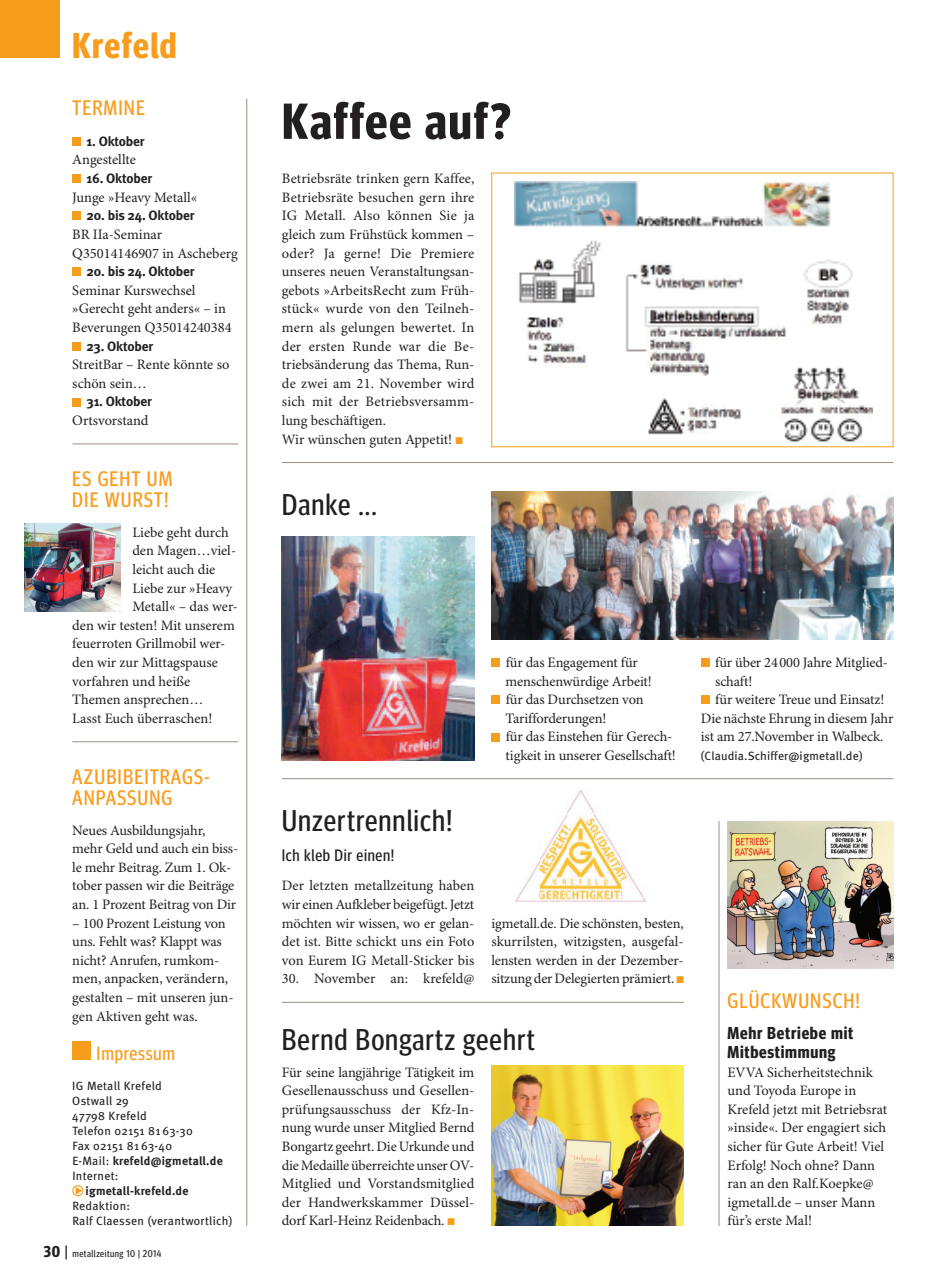
<style>
.page{position:relative;width:936px;height:1285px;background:#fff}
.page>*{position:absolute;margin:0;border:0;box-sizing:border-box;transform-origin:0 0}
.t1{font:700 50.55px "Meta Headline Cond OT";letter-spacing:.035em;color:#231f20}
.t2{font:700 36px "Meta Headline Cond OT";letter-spacing:.035em;color:#f89c1c}
.t3{font:30px "Meta Headline Cond OT";letter-spacing:.035em;color:#231f20}
.t4{font:21px/21px "Meta Headline Cond OT";letter-spacing:.05em;color:#f89c1c}
.t5{font:19.05px "Meta Headline Cond OT";letter-spacing:.04em;color:#f89c1c}
.t6{font:700 17.25px/18.6px "Meta Headline Cond OT";letter-spacing:.04em;color:#231f20}
.t7{font:16.5px "Meta Headline Cond OT";letter-spacing:.04em;color:#231f20}
.t8{font:14.4px/18.6px "Minion Pro";letter-spacing:-.005em;color:#231f20}
.t9{font:700 13.5px "Meta";letter-spacing:-.015em;color:#231f20}
.t10{font:12px/15px "Meta";letter-spacing:.02em;color:#231f20}
.t11{font:700 12px "Meta";letter-spacing:.02em;color:#231f20}
.t12{font:9.75px "Meta Headline Cond OT";letter-spacing:.05em;color:#231f20}
.s1{font-weight:700}
.s2{font-weight:700;font-size:15.75px}
.s3{font-size:15.75px}
.s4{color:#f89c1c}
</style>
<div class="page">
<hr style="left:246px;top:99px;width:1px;height:1126px;background:#9c8f83">
<hr style="left:72px;top:443px;width:166px;height:1px;background:#9c8f83">
<hr style="left:72px;top:741px;width:166px;height:1px;background:#9c8f83">
<div style="left:72px;top:137px;width:9px;height:9px;background:#f89c1c"></div>
<div style="left:72px;top:174px;width:9px;height:9px;background:#f89c1c"></div>
<div style="left:72px;top:211px;width:9px;height:9px;background:#f89c1c"></div>
<div style="left:72px;top:267px;width:9px;height:9px;background:#f89c1c"></div>
<div style="left:72px;top:341px;width:9px;height:9px;background:#f89c1c"></div>
<div style="left:72px;top:397px;width:9px;height:9px;background:#f89c1c"></div>
<hr style="left:282px;top:462px;width:611px;height:1px;background:#9c8f83">
<svg style="left:72px;top:1185px;width:11px;height:10px"></svg>
<hr style="left:718px;top:820px;width:1px;height:405px;background:#9c8f83">
<hr style="left:282px;top:778px;width:611px;height:1px;background:#9c8f83">
<div style="left:491px;top:658px;width:9px;height:9px;background:#f89c1c"></div>
<div style="left:491px;top:695px;width:9px;height:9px;background:#f89c1c"></div>
<div style="left:491px;top:732px;width:9px;height:9px;background:#f89c1c"></div>
<div style="left:701px;top:658px;width:8px;height:9px;background:#f89c1c"></div>
<div style="left:701px;top:695px;width:8px;height:9px;background:#f89c1c"></div>
<hr style="left:282px;top:1001px;width:402px;height:1px;background:#9c8f83">
<img style="left:25px;top:523px;width:95px;height:88px">
<img style="left:727px;top:821px;width:166px;height:147px">
<img style="left:491px;top:1065px;width:193px;height:160px">
<div style="left:0;top:0;width:60px;height:58px;background:#f89c1c"></div>
<div style="left:72px;top:1041px;width:19px;height:19px;background:#f89c1c"></div>
<img style="left:514px;top:181px;width:358px;height:261px">
<img style="left:491px;top:491px;width:402px;height:148px">
<img style="left:515px;top:790px;width:132px;height:113px">
<img style="left:282px;top:536px;width:192px;height:224px">
<h2 class="t2" style="left:72px;top:33px;width:106px">Krefeld</h2>
<h3 class="t4" style="left:72px;top:99px;width:74px">TERMINE</h3>
<p class="t9" style="left:87px;top:136px;width:59px">1. Oktober</p>
<p class="t8" style="left:72px;top:152px;width:65px">Angestellte</p>
<p class="t9" style="left:87px;top:174px;width:67px">16. Oktober</p>
<p class="t8" style="left:72px;top:189px;width:126px">Junge »Heavy Metall«</p>
<p class="t9" style="left:87px;top:211px;width:109px">20. bis 24. Oktober</p>
<p class="t8" style="left:72px;top:226px;width:167px">BR IIa-Seminar<br>Q35014146907 in Ascheberg</p>
<p class="t9" style="left:87px;top:267px;width:109px">20. bis 24. Oktober</p>
<p class="t8" style="left:72px;top:282px;width:161px">Seminar Kurswechsel »Gerecht geht anders« – in<br>Beverungen Q35014240384</p>
<p class="t9" style="left:87px;top:341px;width:68px">23. Oktober</p>
<p class="t8" style="left:72px;top:356px;width:159px">StreitBar – Rente könnte so schön sein…</p>
<p class="t9" style="left:87px;top:397px;width:67px">31. Oktober</p>
<p class="t8" style="left:72px;top:412px;width:78px">Ortsvorstand</p>
<h3 class="t4" style="left:72px;top:470px;width:102px">ES GEHT UM<br>DIE WURST!</h3>
<p class="t8" style="left:132px;top:524px;width:98px">Liebe geht durch</p>
<p class="t8" style="left:132px;top:542px;width:105px">den Magen…viel-</p>
<p class="t8" style="left:132px;top:561px;width:84px">leicht auch die</p>
<p class="t8" style="left:132px;top:580px;width:101px">Liebe zur »Heavy</p>
<p class="t8" style="left:132px;top:598px;width:107px">Metall« – das wer-</p>
<p class="t8" style="left:72px;top:617px;width:164px">den wir testen! Mit unserem</p>
<p class="t8" style="left:72px;top:635px;width:155px">feuerroten Grillmobil wer-</p>
<p class="t8" style="left:72px;top:654px;width:147px">den wir zur Mittagspause</p>
<p class="t8" style="left:72px;top:673px;width:119px">vorfahren und heiße</p>
<p class="t8" style="left:72px;top:691px;width:133px">Themen ansprechen…</p>
<p class="t8" style="left:72px;top:710px;width:141px">Lasst Euch überraschen!</p>
<h3 class="t4" style="left:72px;top:767px;width:139px">AZUBIBEITRAGS-<br>ANPASSUNG</h3>
<p class="t8" style="left:72px;top:821px;width:167px">Neues Ausbildungsjahr, mehr Geld und auch ein biss&shy;le mehr Beitrag. Zum 1. Ok&shy;tober passen wir die Beiträge an. 1 Prozent Beitrag von Dir</p>
<p class="t8" style="left:72px;top:914px;width:163px">– 100 Prozent Leistung von uns. Fehlt was? Klappt was nicht? Anrufen, rumkom&shy;men, anpacken, verändern, gestalten – mit unseren jun&shy;gen Aktiven geht was.</p>
<h3 class="t5" style="left:97px;top:1046px;width:80px">Impressum</h3>
<p class="t10" style="left:72px;top:1079px;width:152px">IG Metall Krefeld<br>Ostwall 29<br>47798 Krefeld<br>Telefon 02151 81 63-30<br>Fax 02151 81 63-40<br>E-Mail: <span class="s1">krefeld@igmetall.de<br></span>Internet:</p>
<p class="t11" style="left:86px;top:1186px;width:104px">igmetall-krefeld.de</p>
<p class="t10" style="left:72px;top:1199px;width:161px">Redaktion:<br>Ralf Claessen (verantwortlich)</p>
<p class="t12" style="left:44px;top:1249px;width:119px"><span class="s2">30</span> <span class="s3">|</span> metallzeitung 10 | 2014</p>
<h1 class="t1" style="left:282px;top:104px;width:230px">Kaffee auf?</h1>
<p class="t8" style="left:282px;top:170px;width:194px">Betriebsräte trinken gern Kaffee,<br>Betriebsräte besuchen gern ihre<br>IG Metall. Also können Sie ja gleich zum Frühstück kommen – oder? Ja gerne! Die Premiere unseres neuen Veranstaltungsan&shy;gebots »ArbeitsRecht zum Früh&shy;stück« wurde von den Teilneh&shy;mern als gelungen bewertet. In der ersten Runde war die Be&shy;triebsänderung das Thema, Run&shy;de zwei am 21. November wird sich mit der Betriebsversamm&shy;lung beschäftigen.<br>Wir wünschen guten Appetit! <span class="s4">■</span></p>
<h3 class="t3" style="left:282px;top:494px;width:97px">Danke ...</h3>
<p class="t8" style="left:505px;top:654px;width:172px">für das Engagement für menschenwürdige Arbeit!<br>für das Durchsetzen von<br>Tarifforderungen!<br>für das Einstehen für Gerech&shy;tigkeit in unserer Gesellschaft!</p>
<p class="t8" style="left:715px;top:654px;width:174px">für über 24000 Jahre Mitglied-</p>
<p class="t8" style="left:715px;top:673px;width:39px">schaft!</p>
<p class="t8" style="left:715px;top:691px;width:170px">für weitere Treue und Einsatz!</p>
<p class="t8" style="left:701px;top:710px;width:194px">Die nächste Ehrung in diesem Jahr</p>
<p class="t8" style="left:701px;top:728px;width:184px">ist am 27.November in Walbeck.</p>
<p class="t10" style="left:701px;top:749px;width:163px">(Claudia.Schiffer@igmetall.de)</p>
<h3 class="t3" style="left:282px;top:809px;width:172px">Unzertrennlich!</h3>
<p class="t7" style="left:282px;top:849px;width:114px">Ich kleb Dir einen!</p>
<p class="t8" style="left:282px;top:877px;width:194px;text-align:justify">Der letzten metallzeitung haben wir einenAufkleber beigefügt.Jetzt möchten wir wissen, wo er gelan&shy;det ist. Bitte schickt uns ein Foto von Eurem IG Metall-Sticker bis</p>
<p class="t8" style="left:282px;top:970px;width:194px">30. November an: krefeld@</p>
<p class="t8" style="left:491px;top:914px;width:194px;text-align:justify">igmetall.de. Die schönsten, besten, skurrilsten, witzigsten, ausgefal&shy;lensten werden in der Dezember&shy;sitzung derDelegierten prämiert. <span class="s4">■</span></p>
<h3 class="t3" style="left:282px;top:1028px;width:254px">Bernd Bongartz geehrt</h3>
<p class="t8" style="left:282px;top:1063px;width:194px;text-align:justify">Für seine langjährige Tätigkeit im Gesellenausschuss und Gesellen&shy;prüfungsausschuss der Kfz-In&shy;nung wurde unser Mitglied Bernd Bongartz geehrt. Die Urkunde und dieMedaille überreichte unserOV-Mitglied und Vorstandsmitglied der Handwerkskammer Düssel&shy;dorf Karl-Heinz Reidenbach. <span class="s4">■</span></p>
<h3 class="t4" style="left:727px;top:991px;width:134px">GLÜCKWUNSCH!</h3>
<p class="t6" style="left:727px;top:1025px;width:127px">Mehr Betriebe mit<br>Mitbestimmung</p>
<p class="t8" style="left:727px;top:1063px;width:161px">EVVA Sicherheitstechnik und Toyoda Europe in<br>Krefeld jetzt mit Betriebsrat »inside«. Der engagiert sich sicher für Gute Arbeit! Viel<br>Erfolg! Noch ohne? Dann ran an den Ralf.Koepke@ igmetall.de – unser Mann für’s erste Mal!</p>
</div>
